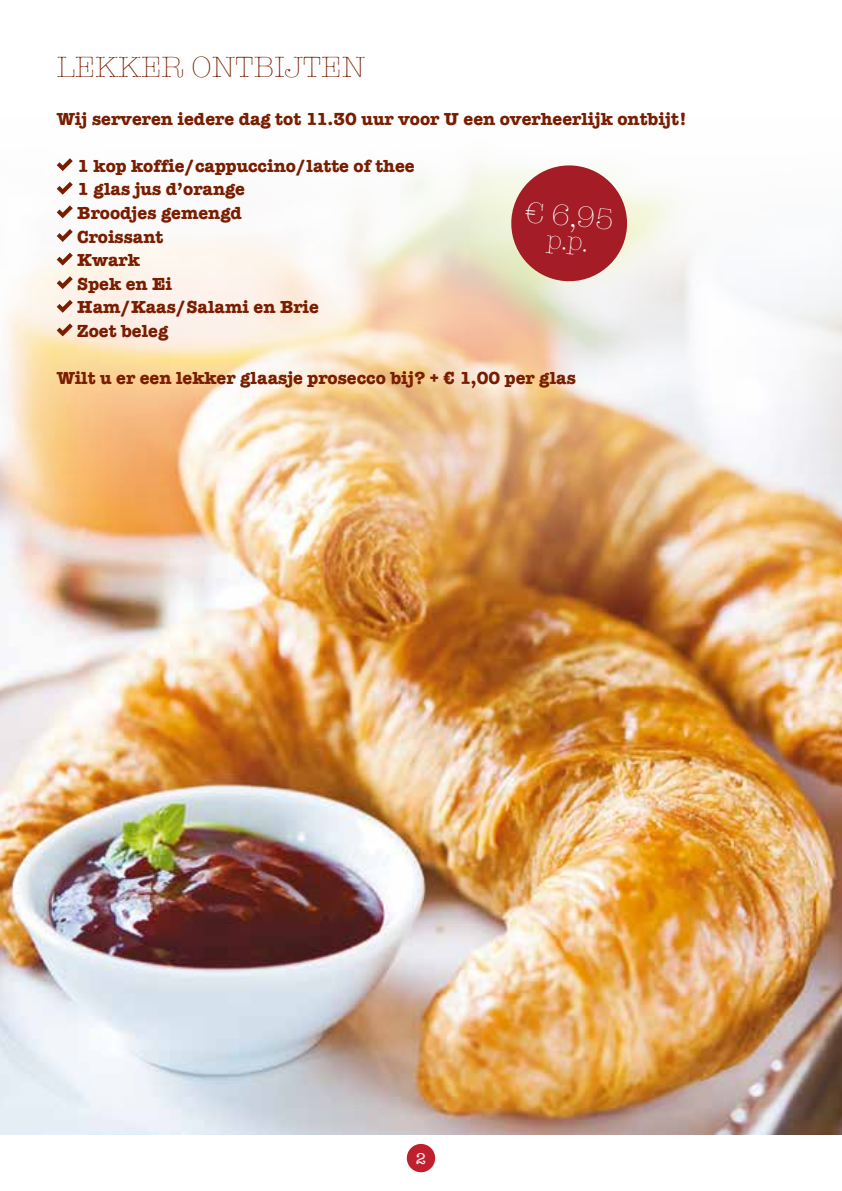
<style>
.page{position:relative;width:842px;height:1191px;background:#fff}
.page>*{position:absolute;margin:0;border:0;box-sizing:border-box;transform-origin:0 0}
.t1{font:300 30px "American Typewriter";color:#781d00}
.t2{font:300 30px "American Typewriter";color:#fff}
.t3{font:300 26px "American Typewriter";color:#fff}
.t4{font:700 18px/23.6px "American Typewriter";color:#781d00}
.t5{font:16px "American Typewriter";color:#fff}
</style>
<div class="page">
<img style="left:0;top:164px;width:842px;height:970px">
<div style="left:407px;top:1143px;width:28px;height:29px;background:#c01f2e;border-radius:50%"></div>
<svg style="left:57px;top:158px;width:16px;height:13px"></svg>
<svg style="left:57px;top:182px;width:16px;height:13px"></svg>
<svg style="left:57px;top:205px;width:16px;height:13px"></svg>
<svg style="left:57px;top:229px;width:16px;height:13px"></svg>
<svg style="left:57px;top:253px;width:16px;height:12px"></svg>
<svg style="left:57px;top:276px;width:16px;height:13px"></svg>
<svg style="left:57px;top:300px;width:16px;height:13px"></svg>
<svg style="left:57px;top:323px;width:16px;height:13px"></svg>
<svg style="left:509px;top:164px;width:121px;height:120px;background:#b95759"></svg>
<h1 class="t1" style="left:57px;top:45px;width:310px">LEKKER ONTBIJTEN</h1>
<p class="t4" style="left:57px;top:106px;width:632px">Wij serveren iedere dag tot 11.30 uur voor U een overheerlijk ontbijt!</p>
<p class="t4" style="left:77px;top:153px;width:339px">1 kop koffie/cappuccino/latte of thee<br>1 glas jus d’orange<br>Broodjes gemengd<br>Croissant<br>Kwark<br>Spek en Ei<br>Ham/Kaas/Salami en Brie<br>Zoet beleg</p>
<p class="t4" style="left:57px;top:365px;width:521px">Wilt u er een lekker glaasje prosecco bij? + € 1,00 per glas</p>
<h1 class="t2" style="left:528px;top:190px;width:90px;rotate:5deg">€ 6,95</h1>
<h2 class="t3" style="left:548px;top:220px;width:43px;rotate:5deg">p.p.</h2>
<p class="t5" style="left:416px;top:1146px;width:12px">2</p>
</div>
